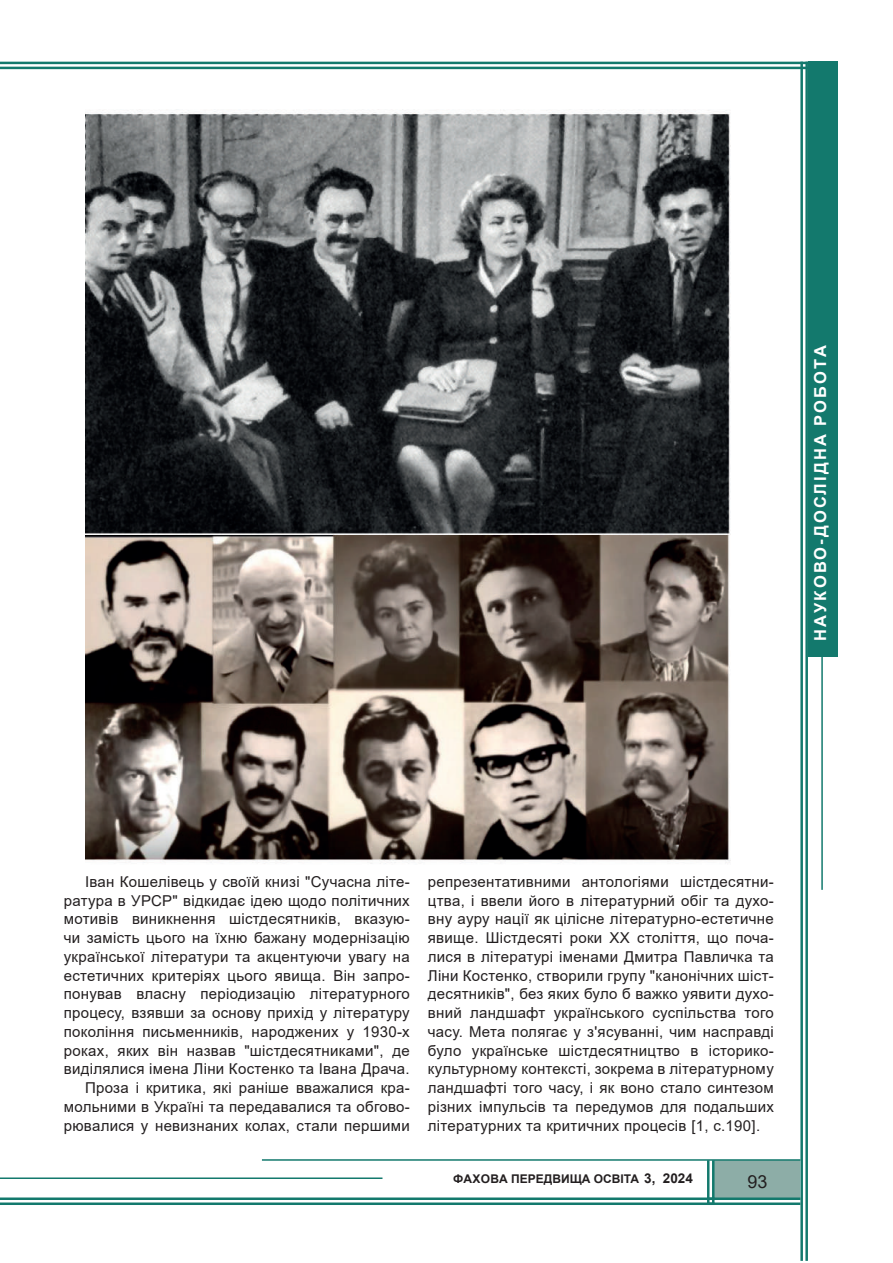
<style>
.page{position:relative;width:893px;height:1263px;background:#fff}
.page>*{position:absolute;margin:0;border:0;box-sizing:border-box;transform-origin:0 0}
.t1{font:18px "Arial";color:#231f20}
.t2{font:700 16.5px "Arial";letter-spacing:.135em;color:#fff}
.t3{font:15px/18.8px "Arial";letter-spacing:.02em;color:#231f20;text-align:right}
.t4{font:700 12px "Arial";color:#231f20}
.s1{font-size:13.5px}
</style>
<div class="page">
<div style="left:808px;top:62px;width:30px;height:595px;background:#13796d"></div>
<div style="left:714px;top:1160px;width:86px;height:37px;background:#8dada7"></div>
<hr style="left:0;top:62px;width:812px;height:2px;background:#13796d">
<hr style="left:0;top:67px;width:812px;height:2px;background:#13796d">
<hr style="left:262px;top:1159px;width:538px;height:2px;background:#13796d">
<hr style="left:0;top:1177px;width:382px;height:2px;background:#13796d">
<hr style="left:821px;top:657px;width:2px;height:233px;background:#13796d">
<hr style="left:0;top:1197px;width:714px;height:3px;background:#13796d">
<hr style="left:0;top:1202px;width:714px;height:3px;background:#13796d">
<hr style="left:712px;top:1160px;width:2px;height:45px;background:#13796d">
<hr style="left:707px;top:1160px;width:2px;height:45px;background:#13796d">
<hr style="left:707px;top:1197px;width:93px;height:3px;background:#13796d">
<hr style="left:707px;top:1202px;width:93px;height:3px;background:#13796d">
<hr style="left:800px;top:62px;width:3px;height:1199px;background:#13796d">
<hr style="left:805px;top:62px;width:3px;height:1199px;background:#13796d">
<img style="left:85px;top:109px;width:646px;height:755px">
<p class="t2" style="left:809px;top:641px;width:297px;rotate:-90deg">НАУКОВО-ДОСЛІДНА РОБОТА</p>
<p class="t3" style="left:64px;top:872px;width:348px">Іван Кошелівець у своїй книзі "Сучасна літе&shy;ратура в УРСР" відкидає ідею щодо політичних мотивів виникнення шістдесятників, вказую&shy;чи замість цього на їхню бажану модернізацію української літератури та акцентуючи увагу на естетичних критеріях цього явища. Він запро&shy;понував власну періодизацію літературного процесу, взявши за основу прихід у літературу покоління письменників, народжених у 1930-х роках, яких він назвав "шістдесятниками", де виділялися імена Ліни Костенко та Івана Драча.<br>Проза і критика, які раніше вважалися кра&shy;мольними в Україні та передавалися та обгово&shy;рювалися у невизнаних колах, стали першими</p>
<p class="t3" style="left:428px;top:872px;width:348px;text-align:justify">репрезентативними антологіями шістдесятни&shy;цтва, і ввели його в літературний обіг та духо&shy;вну ауру нації як цілісне літературно-естетичне явище. Шістдесяті роки ХХ століття, що поча&shy;лися в літературі іменами Дмитра Павличка та Ліни Костенко, створили групу "канонічних шіст&shy;десятників", без яких було б важко уявити духо&shy;вний ландшафт українського суспільства того часу. Мета полягає у з'ясуванні, чим насправді було українське шістдесятництво в історико&shy;культурному контексті, зокрема в літературному ландшафті того часу, і як воно стало синтезом різних імпульсів та передумов для подальших літературних та критичних процесів [1, c.190].</p>
<p class="t4" style="left:453px;top:1170px;width:241px">ФАХОВА ПЕРЕДВИЩА ОСВІТА <span class="s1">3, 2024</span></p>
<p class="t1" style="left:747px;top:1169px;width:22px">93</p>
</div>
